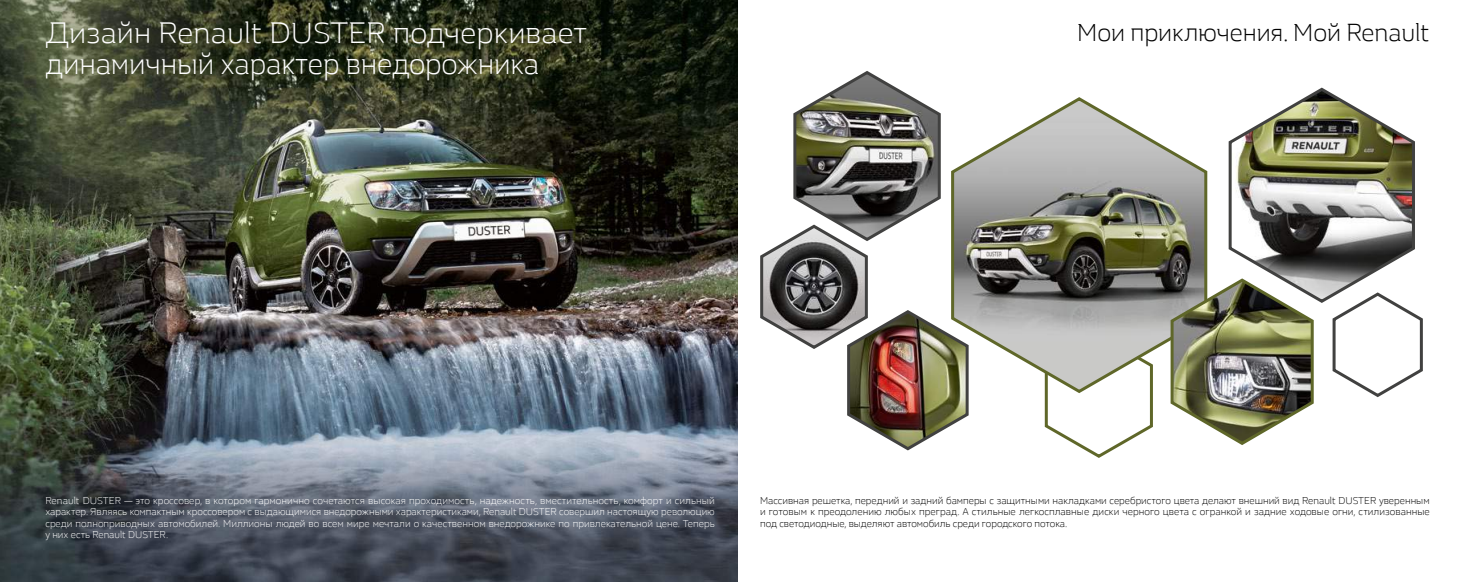
<style>
.page{position:relative;width:1475px;height:582px;background:#fff}
.page>*{position:absolute;margin:0;border:0;box-sizing:border-box;transform-origin:0 0}
.t1{font:300 30px/31px "Renault Life";letter-spacing:-.005em;color:#fff}
.t2{font:300 25px "Renault Life";letter-spacing:-.005em;color:#000}
.t3{font:300 10px/11.4px "Renault Life";color:#fff;text-align:justify}
.t4{font:300 10px/11.4px "Renault Life";color:#000;text-align:justify}
</style>
<div class="page">
<svg style="left:1332px;top:304px;width:91px;height:94px"></svg>
<img style="left:0;top:0;width:737px;height:581px">
<div style="left:42px;top:17px;width:556px;height:75px;background:#5f6729;opacity:.57"></div>
<svg style="left:1044px;top:394px;width:109px;height:64px"></svg>
<svg style="left:971px;top:97px;width:237px;height:297px"></svg>
<img style="left:1228px;top:87px;width:187px;height:217px">
<img style="left:1168px;top:276px;width:147px;height:169px">
<img style="left:760px;top:71px;width:211px;height:380px">
<h1 class="t1" style="left:45px;top:16px;width:543px">Дизайн Renault DUSTER подчеркивает динамичный характер внедорожника</h1>
<h2 class="t2" style="left:1077px;top:16px;width:354px">Мои приключения. Мой Renault</h2>
<p class="t3" style="left:45px;top:494px;width:670px">Renault DUSTER — это кроссовер, в котором гармонично сочетаются высокая проходимость, надежность, вместительность, комфорт и сильный характер. Являясь компактным кроссовером с выдающимися внедорожными характеристиками, Renault DUSTER совершил настоящую революцию среди полноприводных автомобилей. Миллионы людей во всем мире мечтали о качественном внедорожнике по привлекательной цене. Теперь у них есть Renault DUSTER.</p>
<p class="t4" style="left:760px;top:494px;width:671px">Массивная решетка, передний и задний бамперы с защитными накладками серебристого цвета делают внешний вид Renault DUSTER уверенным и готовым к преодолению любых преград. А стильные легкосплавные диски черного цвета с огранкой и задние ходовые огни, стилизованные под светодиодные, выделяют автомобиль среди городского потока.</p>
</div>
